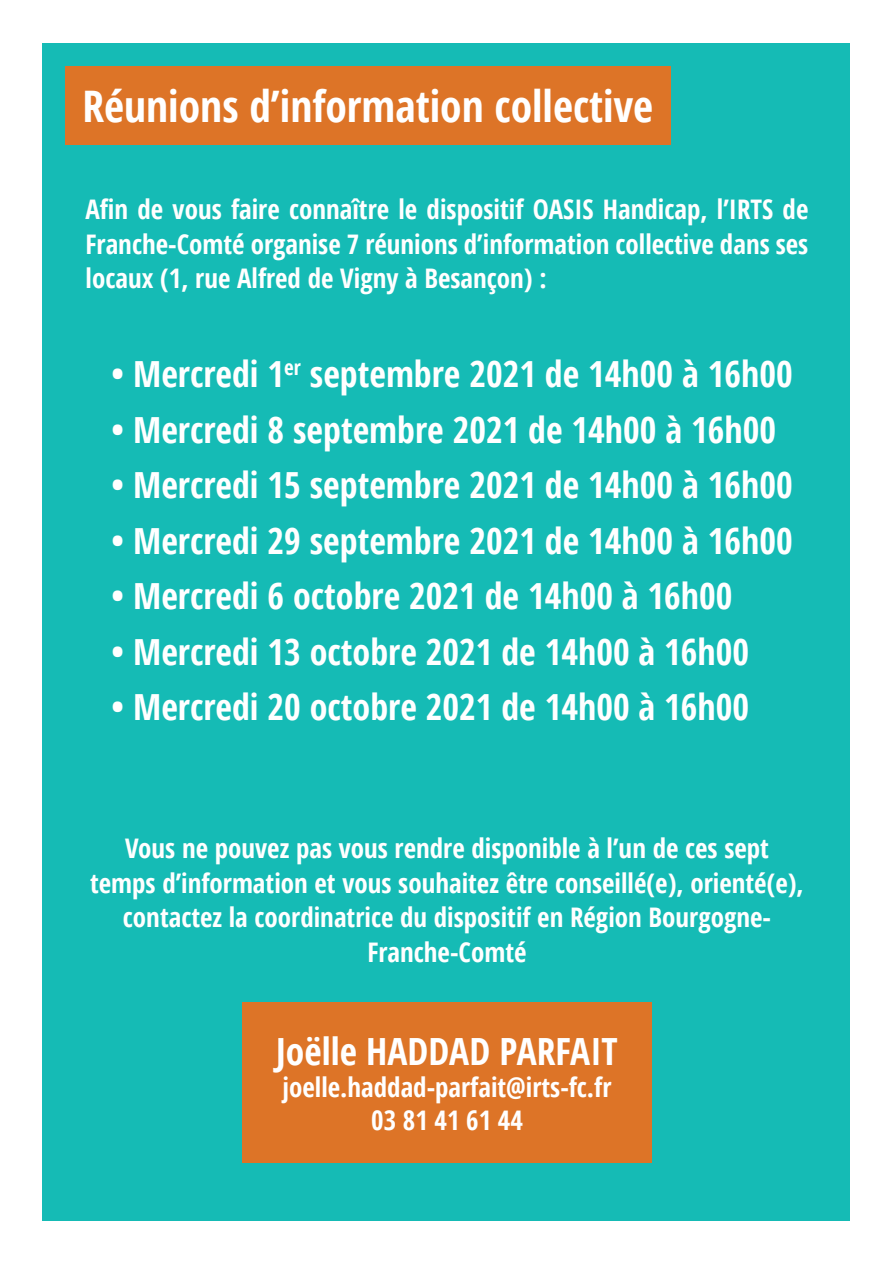
<style>
.page{position:relative;width:893px;height:1263px;background:#fff}
.page>*{position:absolute;margin:0;border:0;box-sizing:border-box;transform-origin:0 0}
.t1{font:700 condensed 43.5px "Open Sans";color:#fff}
.t2{font:700 condensed 37.5px "Open Sans";color:#fff}
.t3{font:700 condensed 36px "Open Sans";color:#fff}
.t4{font:700 condensed 27px/34.5px "Open Sans";color:#fff;text-align:justify}
</style>
<div class="page">
<div style="left:43px;top:43px;width:807px;height:1177px;background:#15bbb5"></div>
<div style="left:65px;top:66px;width:605px;height:79px;background:#dd7427"></div>
<div style="left:242px;top:1003px;width:410px;height:160px;background:#dd7427"></div>
<p class="t1" style="left:82px;top:76px;width:572px">Réunions d’information collective</p>
<p class="t4" style="left:86px;top:192px;width:724px">Afin de vous faire connaître le dispositif OASIS Handicap, l’IRTS de Franche-Comté organise 7 réunions d’information collective dans ses locaux (1, rue Alfred de Vigny à Besançon) :</p>
<p class="t3" style="left:111px;top:349px;width:683px">• Mercredi 1<sup>er</sup> septembre 2021 de 14h00 à 16h00</p>
<p class="t3" style="left:111px;top:404px;width:666px">• Mercredi 8 septembre 2021 de 14h00 à 16h00</p>
<p class="t3" style="left:111px;top:460px;width:683px">• Mercredi 15 septembre 2021 de 14h00 à 16h00</p>
<p class="t3" style="left:111px;top:515px;width:683px">• Mercredi 29 septembre 2021 de 14h00 à 16h00</p>
<p class="t3" style="left:111px;top:571px;width:623px">• Mercredi 6 octobre 2021 de 14h00 à 16h00</p>
<p class="t3" style="left:111px;top:626px;width:640px">• Mercredi 13 octobre 2021 de 14h00 à 16h00</p>
<p class="t3" style="left:111px;top:682px;width:640px">• Mercredi 20 octobre 2021 de 14h00 à 16h00</p>
<p class="t4" style="left:90px;top:831px;width:715px;text-align:center">Vous ne pouvez pas vous rendre disponible à l’un de ces sept temps d’information et vous souhaitez être conseillé(e), orienté(e), contactez la coordinatrice du dispositif en Région Bourgogne-Franche-Comté</p>
<p class="t2" style="left:276px;top:1025px;width:343px">Joëlle HADDAD PARFAIT</p>
<p class="t4" style="left:283px;top:1070px;width:330px">joelle.haddad-parfait@irts-fc.fr</p>
<p class="t4" style="left:371px;top:1102px;width:153px">03 81 41 61 44</p>
</div>
